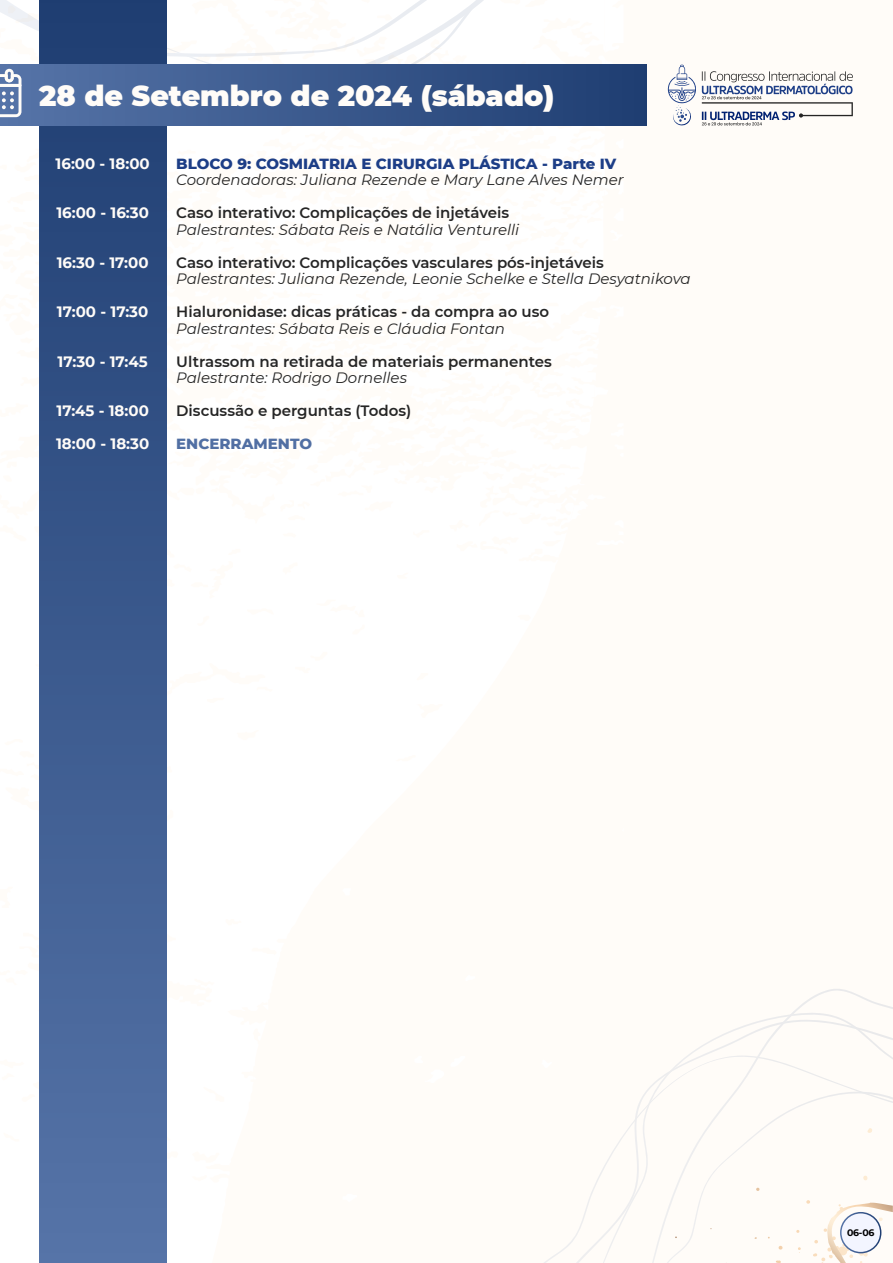
<style>
.page{position:relative;width:893px;height:1263px;background:#fffcf8}
.page>*{position:absolute;margin:0;border:0;box-sizing:border-box;transform-origin:0 0}
.t1{font:900 28.5px "Montserrat";color:#fffcf8}
.t2{font:italic 15px "Montserrat";color:#252525}
.t3{font:600 15px "Montserrat";color:#252525}
.t4{font:700 15px "Montserrat";color:#fffcf8}
.t5{font:800 15px "Montserrat";color:#1d3e87}
.t6{font:800 15px "Montserrat";color:#516fa3}
.t7{font:700 9.45px "Montserrat";color:#000}
</style>
<div class="page">
<svg style="left:668px;top:65px;width:185px;height:61px"></svg>
<svg style="left:606px;top:64px;width:18px;height:1px"></svg>
<svg style="left:544px;top:1088px;width:105px;height:175px"></svg>
<svg style="left:649px;top:989px;width:244px;height:274px"></svg>
<svg style="left:662px;top:1091px;width:231px;height:172px"></svg>
<svg style="left:39px;top:125px;width:128px;height:1138px;background:#3c5b8f"></svg>
<div style="left:841px;top:1213px;width:40px;height:40px;background:#f3f5ff;border-radius:50%"></div>
<div style="left:840px;top:1212px;width:41px;height:41px;border:2px solid #fff;border-radius:50%"></div>
<div style="left:0;top:65px;width:646px;height:60px;background:linear-gradient(to right,#5775a8,#1e3d71)"></div>
<svg style="left:0;top:0;width:508px;height:117px"></svg>
<h1 class="t1" style="left:39px;top:74px;width:517px">28 de Setembro de 2024 (sábado)</h1>
<p class="t4" style="left:56px;top:152px;width:96px">16:00 - 18:00</p>
<p class="t4" style="left:56px;top:202px;width:94px">16:00 - 16:30</p>
<p class="t4" style="left:57px;top:251px;width:93px">16:30 - 17:00</p>
<p class="t4" style="left:57px;top:301px;width:93px">17:00 - 17:30</p>
<p class="t4" style="left:58px;top:350px;width:92px">17:30 - 17:45</p>
<p class="t4" style="left:56px;top:400px;width:94px">17:45 - 18:00</p>
<p class="t4" style="left:56px;top:433px;width:95px">18:00 - 18:30</p>
<p class="t5" style="left:176px;top:152px;width:442px">BLOCO 9: COSMIATRIA E CIRURGIA PLÁSTICA - Parte IV</p>
<p class="t2" style="left:176px;top:169px;width:449px">Coordenadoras: Juliana Rezende e Mary Lane Alves Nemer</p>
<p class="t3" style="left:176px;top:202px;width:335px">Caso interativo: Complicações de injetáveis</p>
<p class="t2" style="left:176px;top:219px;width:345px">Palestrantes: Sábata Reis e Natália Venturelli</p>
<p class="t3" style="left:176px;top:252px;width:429px">Caso interativo: Complicações vasculares pós-injetáveis</p>
<p class="t2" style="left:176px;top:268px;width:516px">Palestrantes: Juliana Rezende, Leonie Schelke e Stella Desyatnikova</p>
<p class="t3" style="left:176px;top:301px;width:374px">Hialuronidase: dicas práticas - da compra ao uso</p>
<p class="t2" style="left:176px;top:318px;width:330px">Palestrantes: Sábata Reis e Cláudia Fontan</p>
<p class="t3" style="left:176px;top:351px;width:377px">Ultrassom na retirada de materiais permanentes</p>
<p class="t2" style="left:176px;top:367px;width:232px">Palestrante: Rodrigo Dornelles</p>
<p class="t3" style="left:176px;top:400px;width:237px">Discussão e perguntas (Todos)</p>
<p class="t6" style="left:176px;top:433px;width:137px">ENCERRAMENTO</p>
<p class="t7" style="left:847px;top:1226px;width:29px">06-06</p>
</div>
